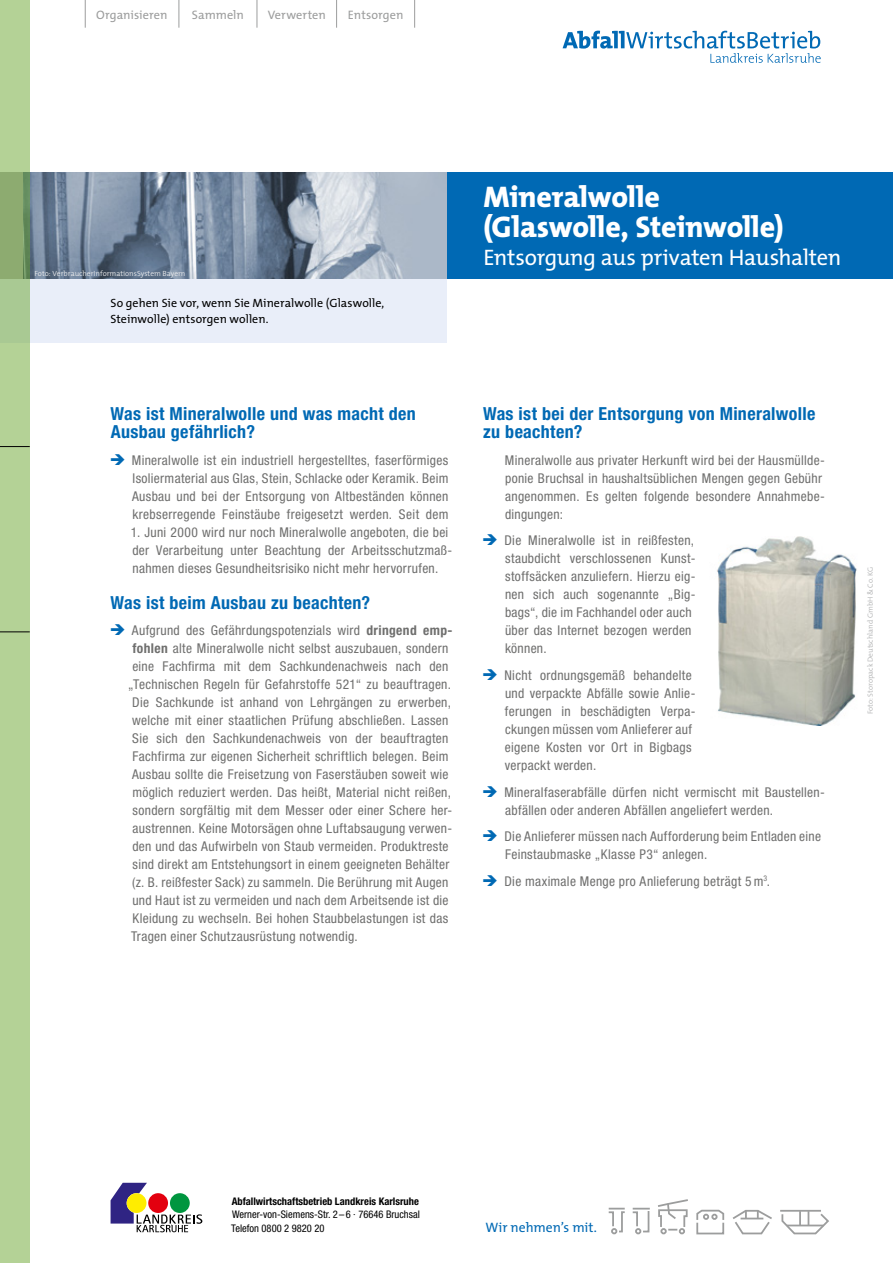
<style>
.page{position:relative;width:893px;height:1263px;background:#fff}
.page>*{position:absolute;margin:0;border:0;box-sizing:border-box;transform-origin:0 0}
.t1{font:800 30px/30px "The Mix";letter-spacing:-.005em;color:#fff}
.t2{font:22.5px "The Mix";letter-spacing:-.015em;color:#fff}
.t3{font:700 condensed 18px/18px "Helvetica Neue LT Pro";letter-spacing:.02em;color:#0069b4}
.t4{font:13.65px "The Mix";color:#0069b4}
.t5{font:condensed 13.5px/18px "Helvetica Neue LT Pro";letter-spacing:.02em;color:#6f6f6e}
.t6{font:12.3px "The Mix";letter-spacing:.005em;color:#9c9d9d}
.t7{font:12px/16.5px "The Mix";letter-spacing:.005em;color:#000}
.t8{font:condensed 10.5px/13.5px "Helvetica Neue LT Pro";color:#000}
.t9{font:700 condensed 10.5px "Helvetica Neue LT Pro";color:#000}
.t10{font:300 7.5px "The Mix";color:#ececed}
.t11{font:300 7.5px "The Mix";color:#b1b2b3}
.s1{color:#0069b4}
.s2{font-weight:700}
</style>
<div class="page">
<div style="left:0;top:172px;width:893px;height:106px;background:#0069b4"></div>
<div style="left:0;top:278px;width:446px;height:65px;background:#e9eef9"></div>
<img style="left:30px;top:172px;width:416px;height:106px">
<img style="left:717px;top:537px;width:140px;height:189px">
<svg style="left:0;top:0;width:30px;height:1263px;background:#afcd92"></svg>
<hr style="left:0;top:446px;width:30px;height:1px;background:#000">
<hr style="left:0;top:632px;width:30px;height:1px;background:#000">
<svg style="left:414px;top:0;width:1px;height:28px"></svg>
<svg style="left:85px;top:0;width:1px;height:28px"></svg>
<svg style="left:179px;top:0;width:1px;height:28px"></svg>
<svg style="left:257px;top:0;width:1px;height:28px"></svg>
<svg style="left:336px;top:0;width:1px;height:28px"></svg>
<svg style="left:563px;top:31px;width:258px;height:32px"></svg>
<svg style="left:781px;top:1212px;width:48px;height:23px"></svg>
<hr style="left:780px;top:1210px;width:41px;height:2px;background:#9c9d9d">
<svg style="left:658px;top:1199px;width:67px;height:35px"></svg>
<svg style="left:608px;top:1208px;width:42px;height:26px"></svg>
<svg style="left:732px;top:1209px;width:40px;height:26px"></svg>
<svg style="left:111px;top:1183px;width:91px;height:49px"></svg>
<p class="t6" style="left:96px;top:5px;width:73px">Organisieren</p>
<p class="t6" style="left:192px;top:5px;width:53px">Sammeln</p>
<p class="t6" style="left:268px;top:5px;width:60px">Verwerten</p>
<p class="t6" style="left:348px;top:5px;width:57px">Entsorgen</p>
<p class="t10" style="left:34px;top:267px;width:153px">Foto: VerbraucherInformationsSystem Bayern</p>
<p class="t7" style="left:111px;top:294px;width:275px">So gehen Sie vor, wenn Sie Mineralwolle (Glaswolle,<br>Steinwolle) entsorgen wollen.</p>
<h1 class="t1" style="left:483px;top:181px;width:302px">Mineralwolle (Glaswolle, Steinwolle)</h1>
<h2 class="t2" style="left:483px;top:239px;width:360px">Entsorgung aus privaten Haushalten</h2>
<h3 class="t3" style="left:110px;top:405px;width:307px">Was ist Mineralwolle und was macht den<br>Ausbau gefährlich?</h3>
<p class="t5" style="left:132px;top:451px;width:318px;text-align:justify;text-indent:-22px"><span class="s1">➔</span> Mineralwolle ist ein industriell hergestelltes, faserförmiges Isoliermaterial aus Glas, Stein, Schlacke oder Keramik. Beim Ausbau und bei der Entsorgung von Altbeständen können krebserregende Feinstäube freigesetzt werden. Seit dem</p>
<p class="t5" style="left:131px;top:523px;width:323px">1. Juni 2000 wird nur noch Mineralwolle angeboten, die bei der Verarbeitung unter Beachtung der Arbeitsschutzmaß&shy;nahmen dieses Gesundheitsrisiko nicht mehr hervorrufen.</p>
<h3 class="t3" style="left:110px;top:594px;width:261px">Was ist beim Ausbau zu beachten?</h3>
<p class="t5" style="left:110px;top:621px;width:344px"><span class="s1">➔</span> Aufgrund des Gefährdungspotenzials wird <span class="s2">dringend emp-</span></p>
<p class="t5" style="left:132px;top:639px;width:317px"><span class="s2">fohlen</span> alte Mineralwolle nicht selbst auszubauen, sondern</p>
<p class="t5" style="left:132px;top:657px;width:318px">eine Fachfirma mit dem Sachkundenachweis nach den</p>
<p class="t5" style="left:128px;top:675px;width:324px">„Technischen Regeln für Gefahrstoffe 521“ zu beauftragen.</p>
<p class="t5" style="left:132px;top:693px;width:320px">Die Sachkunde ist anhand von Lehrgängen zu erwerben,</p>
<p class="t5" style="left:132px;top:711px;width:318px">welche mit einer staatlichen Prüfung abschließen. Lassen</p>
<p class="t5" style="left:132px;top:729px;width:318px">Sie sich den Sachkundenachweis von der beauftragten</p>
<p class="t5" style="left:132px;top:747px;width:318px">Fachfirma zur eigenen Sicherheit schriftlich belegen. Beim</p>
<p class="t5" style="left:132px;top:765px;width:318px">Ausbau sollte die Freisetzung von Faserstäuben soweit wie</p>
<p class="t5" style="left:132px;top:783px;width:320px">möglich reduziert werden. Das heißt, Material nicht reißen,</p>
<p class="t5" style="left:133px;top:801px;width:321px">sondern sorgfältig mit dem Messer oder einer Schere her-</p>
<p class="t5" style="left:132px;top:819px;width:321px">austrennen. Keine Motorsägen ohne Luftabsaugung verwen-</p>
<p class="t5" style="left:132px;top:837px;width:318px">den und das Aufwirbeln von Staub vermeiden. Produktreste</p>
<p class="t5" style="left:133px;top:855px;width:318px">sind direkt am Entstehungsort in einem geeigneten Behälter</p>
<p class="t5" style="left:132px;top:873px;width:318px">(z. B. reißfester Sack) zu sammeln. Die Berührung mit Augen</p>
<p class="t5" style="left:132px;top:891px;width:318px">und Haut ist zu vermeiden und nach dem Arbeitsende ist die</p>
<p class="t5" style="left:132px;top:909px;width:317px">Kleidung zu wechseln. Bei hohen Staubbelastungen ist das</p>
<p class="t5" style="left:131px;top:927px;width:228px">Tragen einer Schutzausrüstung notwendig.</p>
<h3 class="t3" style="left:483px;top:405px;width:334px">Was ist bei der Entsorgung von Mineralwolle zu beachten?</h3>
<p class="t5" style="left:505px;top:451px;width:321px">Mineralwolle aus privater Herkunft wird bei der Hausmüllde&shy;ponie Bruchsal in haushaltsüblichen Mengen gegen Gebühr angenommen. Es gelten folgende besondere Annahmebe&shy;dingungen:</p>
<p class="t5" style="left:505px;top:531px;width:192px;text-indent:-23px"><span class="s1">➔</span> Die Mineralwolle ist in reißfesten, staubdicht verschlossenen Kunst&shy;stoffsäcken anzuliefern. Hierzu eig&shy;nen sich auch sogenannte „Big&shy;bags“, die im Fachhandel oder auch über das Internet bezogen werden können.</p>
<p class="t5" style="left:505px;top:666px;width:192px;text-indent:-22px"><span class="s1">➔</span> Nicht ordnungsgemäß behandelte und verpackte Abfälle sowie Anlie&shy;ferungen in beschädigten Verpa&shy;ckungen müssen vom Anlieferer auf eigene Kosten vor Ort in Bigbags verpackt werden.</p>
<p class="t5" style="left:505px;top:782px;width:321px;text-indent:-23px"><span class="s1">➔</span> Mineralfaserabfälle dürfen nicht vermischt mit Baustellen&shy;abfällen oder anderen Abfällen angeliefert werden.</p>
<p class="t5" style="left:505px;top:827px;width:318px;text-indent:-23px"><span class="s1">➔</span> Die Anlieferer müssen nach Aufforderung beim Entladen eine<br>Feinstaubmaske „Klasse P3“ anlegen.</p>
<p class="t5" style="left:482px;top:871px;width:289px"><span class="s1">➔</span> Die maximale Menge pro Anlieferung beträgt 5 m<sup>3</sup>.</p>
<p class="t11" style="left:864px;top:714px;width:149px;rotate:-90deg">Foto: Storopack Deutschland GmbH &amp; Co. KG</p>
<p class="t9" style="left:232px;top:1195px;width:189px">Abfallwirtschaftsbetrieb Landkreis Karlsruhe</p>
<p class="t8" style="left:231px;top:1207px;width:190px">Werner-von-Siemens-Str. 2 –6 · 76646 Bruchsal<br>Telefon 0800 2 9820 20</p>
<p class="t4" style="left:485px;top:1216px;width:113px">Wir nehmen’s mit.</p>
</div>
